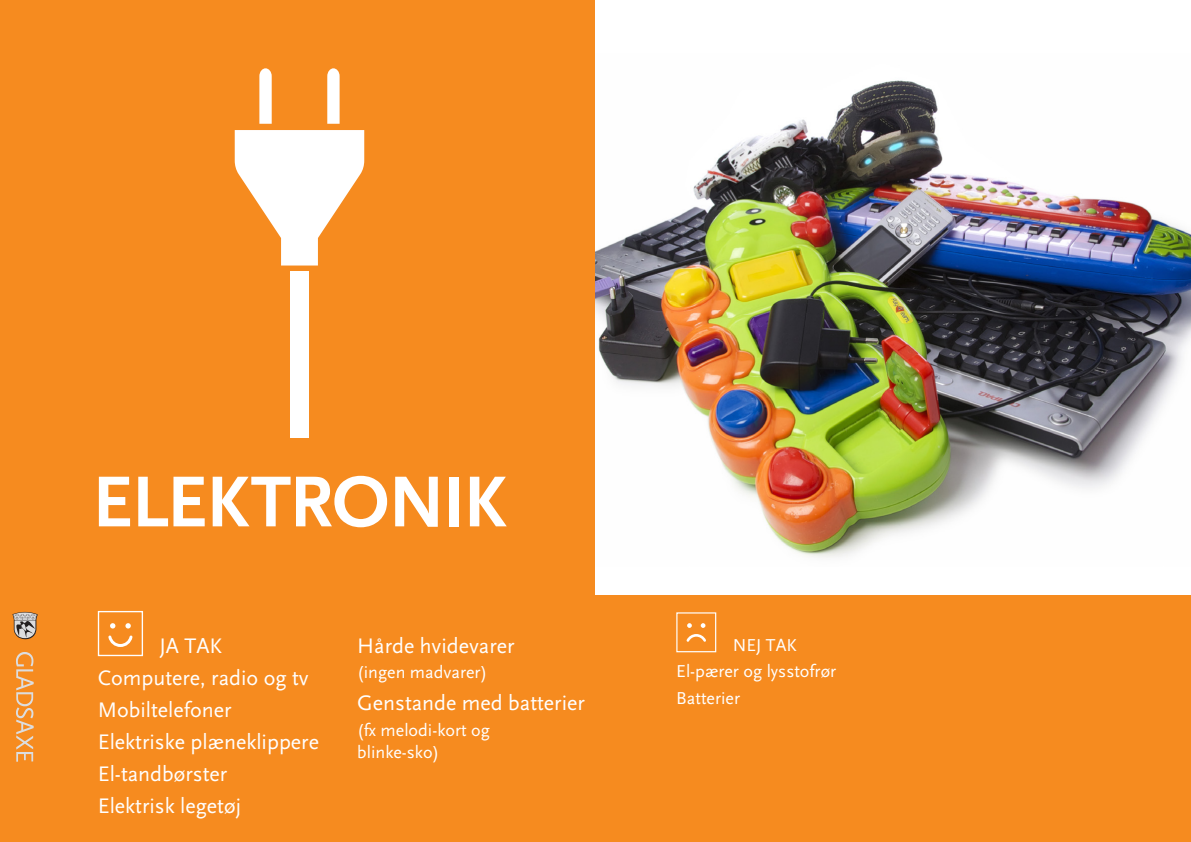
<style>
.page{position:relative;width:1191px;height:842px;background:#fff}
.page>*{position:absolute;margin:0;border:0;box-sizing:border-box;transform-origin:0 0}
.t1{font:700 75.2px "Scala Sans";letter-spacing:-.02em;color:#fff}
.t2{font:22px/32.1px "Scala Sans";color:#fff}
.t3{font:18px/26.1px "Scala Sans";color:#fff}
</style>
<div class="page">
<div style="left:0;top:0;width:607px;height:591px;background:#f68b1f"></div>
<svg style="left:327px;top:68px;width:12px;height:56px"></svg>
<svg style="left:259px;top:68px;width:13px;height:56px"></svg>
<div style="left:290px;top:272px;width:19px;height:166px;background:#fff"></div>
<svg style="left:235px;top:130px;width:129px;height:136px"></svg>
<div style="left:0;top:471px;width:607px;height:136px;background:#f68b1f"></div>
<div style="left:595px;top:0;width:596px;height:607px;background:#fff"></div>
<img style="left:595px;top:80px;width:596px;height:478px">
<div style="left:0;top:595px;width:1191px;height:247px;background:#f68b1f"></div>
<div style="left:98px;top:611px;width:45px;height:45px;border:1px solid #fff"></div>
<svg style="left:108px;top:623px;width:25px;height:24px"></svg>
<svg style="left:12px;top:611px;width:26px;height:151px"></svg>
<div style="left:676px;top:612px;width:40px;height:40px;border:1px solid #fff"></div>
<svg style="left:686px;top:623px;width:20px;height:19px"></svg>
<h1 class="t1" style="left:92px;top:461px;width:416px">ELEKTRONIK</h1>
<p class="t2" style="left:98px;top:630px;width:223px;text-indent:62px">JA TAK<br>Computere, radio og tv<br>Mobiltelefoner<br>Elektriske plæneklippere<br>El-tandbørster<br>Elektrisk legetøj</p>
<p class="t2" style="left:357px;top:630px;width:159px">Hårde hvidevarer</p>
<p class="t3" style="left:357px;top:660px;width:131px">(ingen madvarer)</p>
<p class="t2" style="left:357px;top:688px;width:229px">Genstande med batterier</p>
<p class="t3" style="left:357px;top:720px;width:134px;line-height:21.6px">(fx melodi-kort og blinke-sko)</p>
<p class="t3" style="left:676px;top:633px;width:161px;text-indent:56px">NEJ TAK<br>El-pærer og lysstofrør<br>Batterier</p>
</div>
